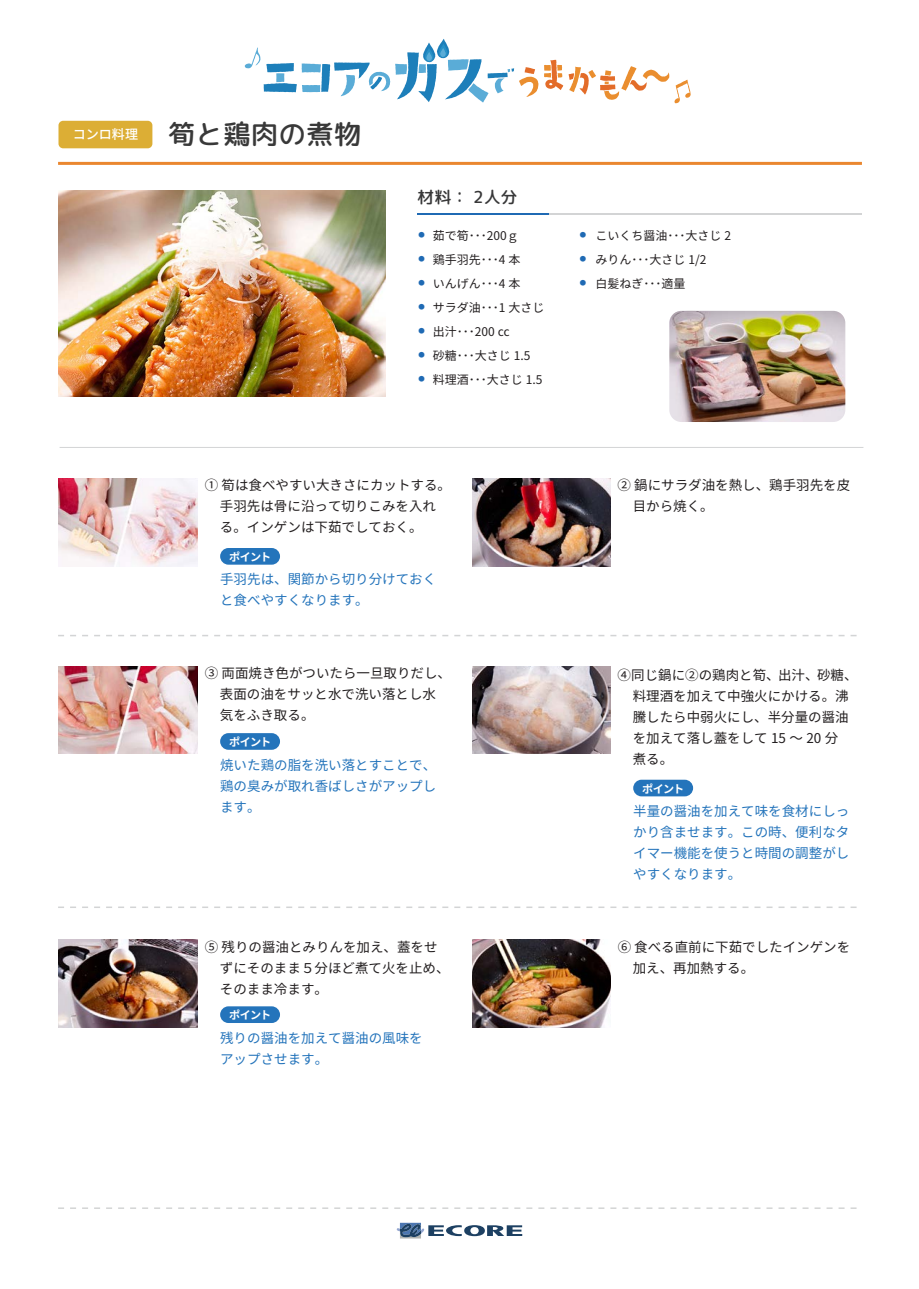
<style>
.page{position:relative;width:919px;height:1289px;background:#fff}
.page>*{position:absolute;margin:0;border:0;box-sizing:border-box;transform-origin:0 0}
.t1{font:27px/24px "Noto Sans CJ Kjp";color:#1f6ab4;text-align:justify}
.t2{font:500 27px "Rounded Mplus 1 c";letter-spacing:.025em;color:#393939}
.t3{font:500 16.5px "Rounded Mplus 1 c";color:#383839}
.t4{font:13.5px/21px "Noto Sans CJ Kjp";color:#231f20}
.t5{font:13.5px/21px "Noto Sans CJ Kjp";color:#2474bb}
.t6{font:500 13.05px "Noto Sans CJ Kjp";color:#fff}
.t7{font:12px/24px "Noto Sans CJ Kjp";color:#231f20}
.t8{font:700 11.1px "Noto Sans CJ Kjp";letter-spacing:-.065em;color:#fff}
</style>
<div class="page">
<hr style="left:417px;top:213px;width:444px;height:1px;background:#d3d4d5">
<hr style="left:417px;top:213px;width:131px;height:1px;background:#1f6ab4">
<svg style="left:58px;top:1207px;width:799px;height:1px"></svg>
<svg style="left:58px;top:906px;width:799px;height:2px"></svg>
<svg style="left:58px;top:635px;width:799px;height:1px"></svg>
<hr style="left:58px;top:162px;width:803px;height:3px;background:#ea872f">
<hr style="left:60px;top:447px;width:803px;height:1px;background:#d3d4d5">
<div style="left:220px;top:1006px;width:60px;height:16px;background:#2474bb;border-radius:8px"></div>
<div style="left:58px;top:121px;width:94px;height:27px;background:#dcae35;border-radius:5px"></div>
<div style="left:220px;top:733px;width:60px;height:16px;background:#2474bb;border-radius:8px"></div>
<div style="left:220px;top:548px;width:60px;height:16px;background:#2474bb;border-radius:8px"></div>
<div style="left:633px;top:779px;width:60px;height:17px;background:#2474bb;border-radius:8px"></div>
<img style="left:59px;top:939px;width:138px;height:88px">
<img style="left:472px;top:666px;width:138px;height:87px">
<img style="left:472px;top:939px;width:138px;height:88px">
<img style="left:59px;top:666px;width:138px;height:87px">
<img style="left:59px;top:478px;width:138px;height:88px">
<img style="left:472px;top:478px;width:138px;height:88px">
<img style="left:59px;top:190px;width:326px;height:207px">
<img style="left:669px;top:311px;width:176px;height:111px">
<svg style="left:245px;top:39px;width:293px;height:64px"></svg>
<svg style="left:544px;top:60px;width:146px;height:43px"></svg>
<svg style="left:396px;top:1222px;width:126px;height:16px"></svg>
<p class="t6" style="left:73px;top:127px;width:67px">コンロ料理</p>
<h1 class="t2" style="left:168px;top:115px;width:195px">筍と鶏肉の煮物</h1>
<p class="t3" style="left:417px;top:186px;width:101px">材料： 2人分</p>
<p class="t7" style="left:433px;top:224px;width:113px">茹で筍･･･200ｇ<br>鶏手羽先･･･4 本<br>いんげん･･･4 本<br>サラダ油･･･1 大さじ出汁･･･200 ㏄<br>砂糖･･･大さじ 1.5料理酒･･･大さじ 1.5</p>
<p class="t7" style="left:595px;top:224px;width:137px">こいくち醤油･･･大さじ 2みりん･･･大さじ 1/2<br>白髪ねぎ･･･適量</p>
<h1 class="t1" style="left:408px;top:223px;width:28px">・・・・・・・</h1>
<h1 class="t1" style="left:569px;top:223px;width:28px">・・・</h1>
<p class="t4" style="left:220px;top:475px;width:233px;text-indent:-15px">① 筍は食べやすい大きさにカットする。手羽先は骨に沿って切りこみを入れる。インゲンは下茹でしておく。</p>
<p class="t8" style="left:229px;top:550px;width:44px">ポイント</p>
<p class="t5" style="left:220px;top:569px;width:217px">手羽先は、関節から切り分けておくと食べやすくなります。</p>
<p class="t4" style="left:220px;top:662px;width:233px;text-indent:-15px">③ 両面焼き色がついたら一旦取りだし、表面の油をサッと水で洗い落とし水気をふき取る。</p>
<p class="t8" style="left:229px;top:735px;width:44px">ポイント</p>
<p class="t5" style="left:220px;top:754px;width:217px;text-align:justify">焼いた鶏の脂を洗い落とすことで、鶏の臭みが取れ香ばしさがアップします。</p>
<p class="t4" style="left:220px;top:936px;width:231px;text-indent:-15px">⑤ 残りの醤油とみりんを加え、蓋をせずにそのまま５分ほど煮て火を止め、そのまま冷ます。</p>
<p class="t8" style="left:229px;top:1008px;width:44px">ポイント</p>
<p class="t5" style="left:220px;top:1027px;width:204px">残りの醤油を加えて醤油の風味をアップさせます。</p>
<p class="t4" style="left:632px;top:475px;width:219px;text-indent:-15px">② 鍋にサラダ油を熱し、鶏手羽先を皮目から焼く。</p>
<p class="t4" style="left:632px;top:664px;width:226px;text-indent:-15px">④同じ鍋に②の鶏肉と筍、出汁、砂糖、料理酒を加えて中強火にかける。沸騰したら中弱火にし、半分量の醤油を加えて落し蓋をして 15 ～ 20 分<br>煮る。</p>
<p class="t8" style="left:642px;top:782px;width:44px">ポイント</p>
<p class="t5" style="left:633px;top:801px;width:217px;text-align:justify">半量の醤油を加えて味を食材にしっかり含ませます。この時、便利なタイマー機能を使うと時間の調整がしやすくなります。</p>
<p class="t4" style="left:632px;top:936px;width:219px;text-indent:-15px">⑥ 食べる直前に下茹でしたインゲンを加え、再加熱する。</p>
</div>
